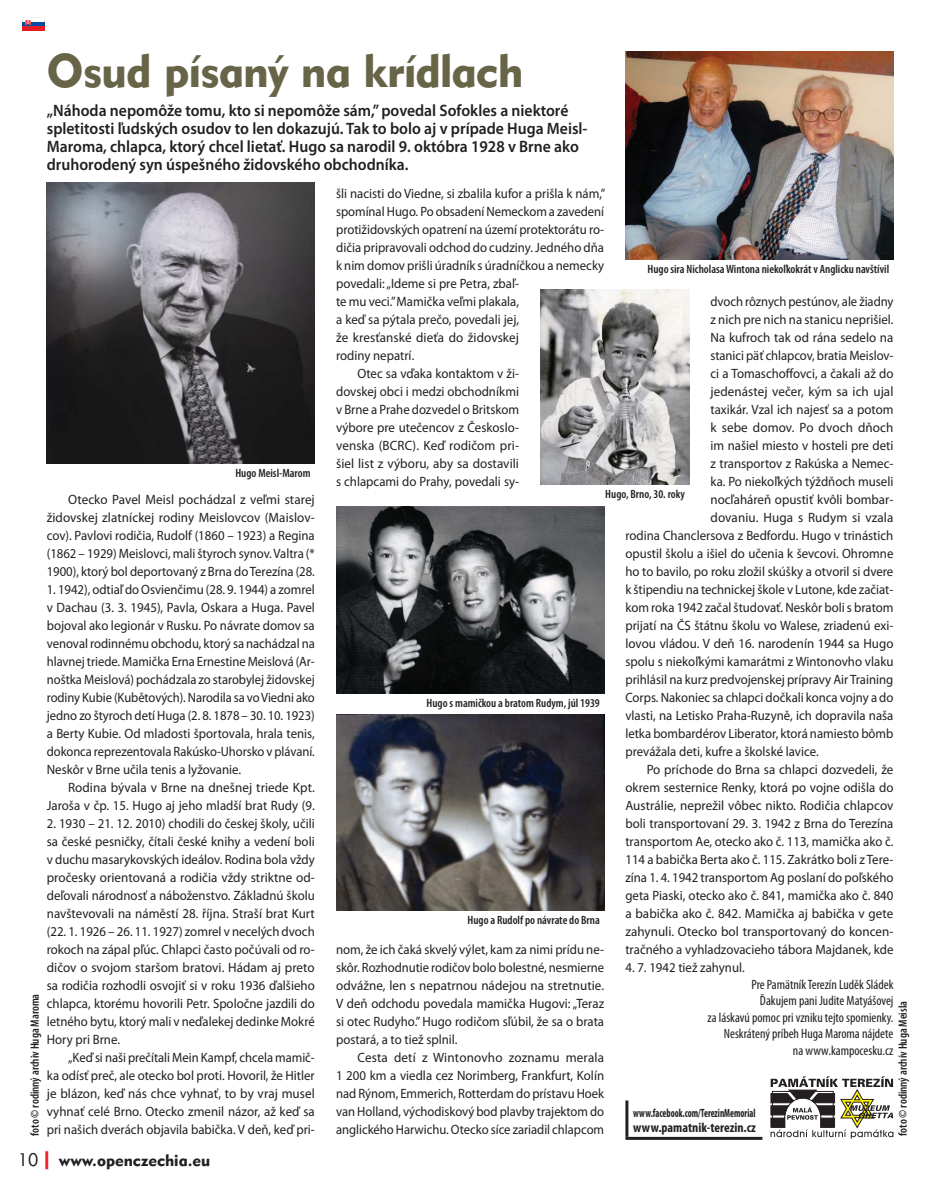
<style>
.page{position:relative;width:936px;height:1191px;background:#fff}
.page>*{position:absolute;margin:0;border:0;box-sizing:border-box;transform-origin:0 0}
.t1{font:46.5px "Geometric 415 AT Black A";letter-spacing:-.015em;color:#676448}
.t2{font:600 16.5px/18px "Myriad Pro";color:#231f20;scale:.95 1}
.t3{font:16.5px "Geometric 415 AT Black A";color:#231f20}
.t4{font:13.5px/18px "Myriad Pro";color:#231f20;text-align:justify;scale:.95 1}
.t5{font:13.5px/18px "Myriad Pro";color:#231f20;text-align:justify;scale:.94 1}
.t6{font:13.5px/18px "Myriad Pro";color:#231f20;text-align:justify}
.t7{font:13.5px "Myriad Pro";color:#231f20;scale:.96 1}
.t8{font:condensed 13.5px/16.5px "Myriad Pro";color:#231f20;text-align:right}
.t9{font:700 condensed 13.5px "Myriad Pro";color:#231f20}
.t10{font:600 condensed 12px "Myriad Pro";color:#231f20}
.t11{font:700 condensed 12px "Myriad Pro";color:#231f20;scale:.78 1}
.s1{font-family:"Geometric 415 AT Lite A";font-size:18px}
.s2{font-size:18px;color:#ed1c24}
</style>
<div class="page">
<svg style="left:770px;top:1076px;width:123px;height:62px"></svg>
<hr style="left:625px;top:1100px;width:3px;height:36px;background:#231f20">
<hr style="left:625px;top:1136px;width:137px;height:3px;background:#231f20">
<img style="left:47px;top:183px;width:268px;height:280px">
<img style="left:336px;top:506px;width:268px;height:187px">
<img style="left:336px;top:714px;width:268px;height:196px">
<img style="left:540px;top:289px;width:149px;height:196px">
<img style="left:625px;top:51px;width:268px;height:208px">
<svg style="left:22px;top:17px;width:22px;height:13px"></svg>
<h1 class="t1" style="left:47px;top:53px;width:478px">Osud písaný na krídlach</h1>
<p class="t2" style="left:47px;top:103px;width:570px">„Náhoda nepomôže tomu, kto si nepomôže sám,” povedal Sofokles a niektoré spletitosti ľudských osudov to len dokazujú. Tak to bolo aj v prípade Huga Meisl-Maroma, chlapca, ktorý chcel lietať. Hugo sa narodil 9. októbra 1928 v Brne ako druhorodený syn úspešného židovského obchodníka.</p>
<p class="t4" style="left:336px;top:186px;width:285px">šli nacisti do Viedne, si zbalila kufor a prišla k nám,”</p>
<p class="t5" style="left:336px;top:204px;width:287px">spomínal Hugo. Po obsadení Nemeckom a zavedení</p>
<p class="t4" style="left:336px;top:222px;width:284px">protižidovských opatrení na území protektorátu ro-</p>
<p class="t4" style="left:336px;top:240px;width:283px">dičia pripravovali odchod do cudziny. Jedného dňa</p>
<p class="t4" style="left:336px;top:258px;width:284px">k nim domov prišli úradník s úradníčkou a nemecky</p>
<p class="t4" style="left:336px;top:276px;width:194px">povedali: „Ideme si pre Petra, zbaľ-</p>
<p class="t4" style="left:336px;top:294px;width:194px">te mu veci.” Mamička veľmi plakala,</p>
<p class="t4" style="left:336px;top:312px;width:194px">a keď sa pýtala prečo, povedali jej,</p>
<p class="t6" style="left:336px;top:330px;width:184px">že kresťanské dieťa do židovskej</p>
<p class="t4" style="left:336px;top:348px;width:84px">rodiny nepatrí.</p>
<p class="t4" style="left:357px;top:366px;width:172px">Otec sa vďaka kontaktom v ži-</p>
<p class="t4" style="left:336px;top:384px;width:194px">dovskej obci i medzi obchodníkmi</p>
<p class="t4" style="left:336px;top:402px;width:194px">v Brne a Prahe dozvedel o Britskom</p>
<p class="t4" style="left:336px;top:420px;width:194px">výbore pre utečencov z Českoslo-</p>
<p class="t6" style="left:336px;top:438px;width:184px">venska (BCRC). Keď rodičom pri-</p>
<p class="t6" style="left:336px;top:456px;width:184px">šiel list z výboru, aby sa dostavili</p>
<p class="t4" style="left:336px;top:474px;width:194px">s chlapcami do Prahy, povedali sy-</p>
<p class="t10" style="left:647px;top:264px;width:243px">Hugo sira Nicholasa Wintona niekoľkokrát v Anglicku navštívil</p>
<p class="t5" style="left:710px;top:294px;width:196px">dvoch rôznych pestúnov, ale žiadny</p>
<p class="t4" style="left:710px;top:312px;width:194px">z nich pre nich na stanicu neprišiel.</p>
<p class="t7" style="left:710px;top:332px;width:192px">Na kufroch tak od rána sedelo na</p>
<p class="t5" style="left:710px;top:348px;width:196px">stanici päť chlapcov, bratia Meislov-</p>
<p class="t4" style="left:710px;top:366px;width:194px">ci a Tomaschoffovci, a čakali až do</p>
<p class="t6" style="left:710px;top:384px;width:184px">jedenástej večer, kým sa ich ujal</p>
<p class="t4" style="left:710px;top:402px;width:194px">taxikár. Vzal ich najesť sa a potom</p>
<p class="t6" style="left:710px;top:420px;width:184px">k sebe domov. Po dvoch dňoch</p>
<p class="t4" style="left:710px;top:438px;width:194px">im našiel miesto v hosteli pre deti</p>
<p class="t4" style="left:710px;top:456px;width:194px">z transportov z Rakúska a Nemec-</p>
<p class="t4" style="left:710px;top:474px;width:194px">ka. Po niekoľkých týždňoch museli</p>
<p class="t7" style="left:710px;top:494px;width:192px">nocľaháreň opustiť kvôli bombar-</p>
<p class="t6" style="left:710px;top:510px;width:184px">dovaniu. Huga s Rudym si vzala</p>
<p class="t4" style="left:625px;top:528px;width:283px">rodina Chanclersova z Bedfordu. Hugo v trinástich</p>
<p class="t4" style="left:625px;top:546px;width:283px">opustil školu a išiel do učenia k ševcovi. Ohromne</p>
<p class="t4" style="left:625px;top:564px;width:283px">ho to bavilo, po roku zložil skúšky a otvoril si dvere</p>
<p class="t5" style="left:625px;top:582px;width:286px">k štipendiu na technickej škole v Lutone, kde začiat-</p>
<p class="t4" style="left:625px;top:600px;width:283px">kom roka 1942 začal študovať. Neskôr boli s bratom</p>
<p class="t4" style="left:625px;top:618px;width:283px">prijatí na ČS štátnu školu vo Walese, zriadenú exi-</p>
<p class="t7" style="left:625px;top:638px;width:281px">lovou vládou. V deň 16. narodenín 1944 sa Hugo</p>
<p class="t4" style="left:625px;top:654px;width:283px">spolu s niekoľkými kamarátmi z Wintonovho vlaku</p>
<p class="t4" style="left:625px;top:672px;width:283px">prihlásil na kurz predvojenskej prípravy Air Training</p>
<p class="t5" style="left:625px;top:690px;width:286px">Corps. Nakoniec sa chlapci dočkali konca vojny a do</p>
<p class="t4" style="left:625px;top:708px;width:283px">vlasti, na Letisko Praha-Ruzyně, ich dopravila naša</p>
<p class="t5" style="left:625px;top:726px;width:286px">letka bombardérov Liberator, ktorá namiesto bômb</p>
<p class="t4" style="left:625px;top:744px;width:205px">prevážala deti, kufre a školské lavice.</p>
<p class="t7" style="left:646px;top:764px;width:258px">Po príchode do Brna sa chlapci dozvedeli, že</p>
<p class="t7" style="left:625px;top:782px;width:281px">okrem sesternice Renky, ktorá po vojne odišla do</p>
<p class="t6" style="left:625px;top:798px;width:269px">Austrálie, neprežil vôbec nikto. Rodičia chlapcov</p>
<p class="t4" style="left:625px;top:816px;width:283px">boli transportovaní 29. 3. 1942 z Brna do Terezína</p>
<p class="t4" style="left:625px;top:834px;width:284px">transportom Ae, otecko ako č. 113, mamička ako č.</p>
<p class="t4" style="left:625px;top:852px;width:284px">114 a babička Berta ako č. 115. Zakrátko boli z Tere-</p>
<p class="t4" style="left:625px;top:870px;width:284px">zína 1. 4. 1942 transportom Ag poslaní do poľského</p>
<p class="t4" style="left:625px;top:888px;width:283px">geta Piaski, otecko ako č. 841, mamička ako č. 840</p>
<p class="t6" style="left:625px;top:906px;width:269px">a babička ako č. 842. Mamička aj babička v gete</p>
<p class="t6" style="left:625px;top:924px;width:269px">zahynuli. Otecko bol transportovaný do koncen-</p>
<p class="t4" style="left:625px;top:942px;width:283px">tračného a vyhladzovacieho tábora Majdanek, kde</p>
<p class="t4" style="left:625px;top:960px;width:127px">4. 7. 1942 tiež zahynul.</p>
<p class="t8" style="left:707px;top:977px;width:187px">Pre Pamätník Terezín Luděk Sládek<br>Ďakujem pani Judite Matyášovej<br>za láskavú pomoc pri vzniku tejto spomienky.<br>Neskrátený príbeh Huga Maroma nájdete<br>na www.kampocesku.cz</p>
<p class="t10" style="left:235px;top:468px;width:77px">Hugo Meisl-Marom</p>
<p class="t10" style="left:605px;top:489px;width:81px">Hugo, Brno, 30. roky</p>
<p class="t6" style="left:47px;top:492px;width:269px;text-indent:21px">Otecko Pavel Meisl pochádzal z veľmi starej židovskej zlatníckej rodiny Meislovcov (Maislov&shy;cov). Pavlovi rodičia, Rudolf (1860 – 1923) a Regina (1862 – 1929) Meislovci, mali štyroch synov. Valtra (* 1900), ktorý bol deportovaný z Brna do Terezína (28.</p>
<p class="t5" style="left:47px;top:582px;width:287px">1. 1942), odtiaľ do Osvienčimu (28. 9. 1944) a zomrel v Dachau (3. 3. 1945), Pavla, Oskara a Huga. Pavel bojoval ako legionár v Rusku. Po návrate domov sa venoval rodinnému obchodu, ktorý sa nachádzal na hlavnej triede. Mamička Erna Ernestine Meislová (Ar&shy;noštka Meislová) pochádzala zo starobylej židovskej rodiny Kubie (Kubětových). Narodila sa vo Viedni ako jedno zo štyroch detí Huga (2. 8. 1878 – 30. 10. 1923) a Berty Kubie. Od mladosti športovala, hrala tenis, dokonca reprezentovala Rakúsko-Uhorsko v plávaní.<br>Neskôr v Brne učila tenis a lyžovanie.</p>
<p class="t6" style="left:47px;top:780px;width:269px;text-align:right">Rodina bývala v Brne na dnešnej triede Kpt.<br>Jaroša v čp. 15. Hugo aj jeho mladší brat Rudy (9.</p>
<p class="t4" style="left:47px;top:816px;width:284px">2. 1930 – 21. 12. 2010) chodili do českej školy, učili sa české pesničky, čítali české knihy a vedení boli v duchu masarykovských ideálov. Rodina bola vždy pročesky orientovaná a rodičia vždy striktne od&shy;deľovali národnosť a náboženstvo. Základnú školu navštevovali na náměstí 28. října. Straší brat Kurt (22. 1. 1926 – 26. 11. 1927) zomrel v necelých dvoch rokoch na zápal pľúc. Chlapci často počúvali od ro&shy;dičov o svojom staršom bratovi. Hádam aj preto sa rodičia rozhodli osvojiť si v roku 1936 ďalšieho chlapca, ktorému hovorili Petr. Spoločne jazdili do letného bytu, ktorý mali v neďalekej dedinke Mokré Hory pri Brne.</p>
<p class="t5" style="left:47px;top:1050px;width:286px;text-indent:21px">„Keď si naši prečítali Mein Kampf, chcela mamič&shy;ka odísť preč, ale otecko bol proti. Hovoril, že Hitler je blázon, keď nás chce vyhnať, to by vraj musel vyhnať celé Brno. Otecko zmenil názor, až keď sa pri našich dverách objavila babička. V deň, keď pri-</p>
<p class="t10" style="left:426px;top:698px;width:175px">Hugo s mamičkou a bratom Rudym, júl 1939</p>
<p class="t10" style="left:467px;top:915px;width:134px">Hugo a Rudolf po návrate do Brna</p>
<p class="t4" style="left:336px;top:942px;width:284px">nom, že ich čaká skvelý výlet, kam za nimi prídu ne&shy;skôr. Rozhodnutie rodičov bolo bolestné, nesmierne odvážne, len s nepatrnou nádejou na stretnutie.<br>V deň odchodu povedala mamička Hugovi: „Teraz si otec Rudyho.” Hugo rodičom sľúbil, že sa o brata postará, a to tiež splnil.</p>
<p class="t6" style="left:336px;top:1050px;width:269px;text-indent:21px">Cesta detí z Wintonovho zoznamu merala 1 200 km a viedla cez Norimberg, Frankfurt, Kolín nad Rýnom, Emmerich, Rotterdam do prístavu Hoek van Holland, východiskový bod plavby trajektom do anglického Harwichu. Otecko síce zariadil chlapcom</p>
<p class="t10" style="left:30px;top:1135px;width:143px;rotate:-90deg">foto © rodinný archiv Huga Maroma</p>
<p class="t10" style="left:898px;top:1135px;width:136px;rotate:-90deg">foto © rodinný archív Huga Meisla</p>
<p class="t11" style="left:633px;top:1108px;width:158px">www.facebook.com/TerezinMemorial</p>
<p class="t9" style="left:633px;top:1122px;width:124px">www.pamatnik-terezin.cz</p>
<p class="t3" style="left:18px;top:1154px;width:194px"><span class="s1">10</span><span class="s2">|</span> www.openczechia.eu</p>
</div>
